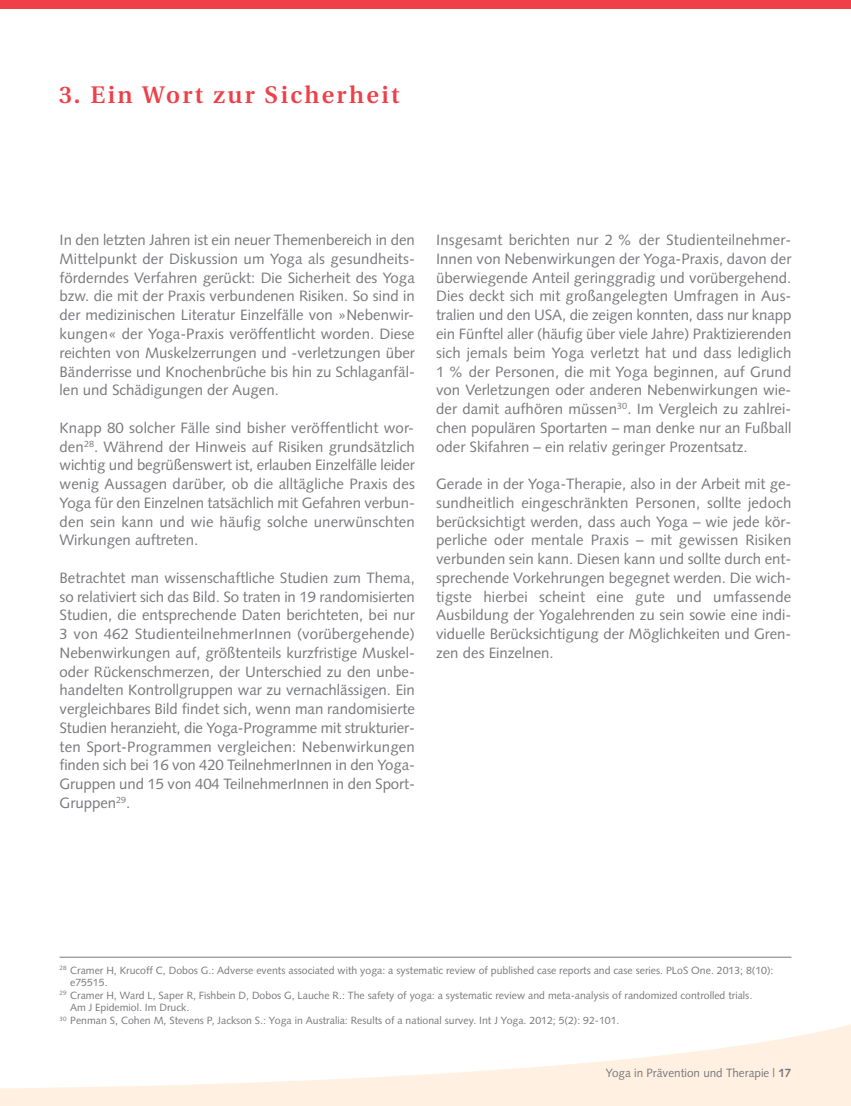
<style>
.page{position:relative;width:851px;height:1106px;background:#fff}
.page>*{position:absolute;margin:0;border:0;box-sizing:border-box;transform-origin:0 0}
.t1{font:600 24px "VW Utopia";letter-spacing:.1em;color:#ef404a}
.t2{font:15px/18.8px "Syntax BDYOT";color:#77787b;text-align:justify}
.t3{font:12px "Syntax BDYOT";color:#77787b}
.t4{font:10.5px "Syntax BDYOT";color:#77787b}
.s1{font-weight:700}
</style>
<div class="page">
<svg style="left:1px;top:1025px;width:849px;height:80px"></svg>
<svg style="left:0;top:1088px;width:1px;height:17px"></svg>
<div style="left:0;top:0;width:850px;height:9px;background:#ef404a"></div>
<hr style="left:60px;top:957px;width:731px;height:1px;background:#77787b">
<h1 class="t1" style="left:60px;top:83px;width:342px">3. Ein Wort zur Sicherheit</h1>
<p class="t2" style="left:60px;top:232px;width:357px">In den letzten Jahren ist ein neuer Themenbereich in den Mittelpunkt der Diskussion um Yoga als gesundheits - förderndes Verfahren gerückt: Die Sicherheit des Yoga bzw. die mit der Praxis verbundenen Risiken. So sind in der medizinischen Literatur Einzelfälle von »Nebenwir&shy;kungen« der Yoga-Praxis veröffentlicht worden. Diese reichten von Muskelzerrungen und -verletzungen über Bänderrisse und Knochenbrüche bis hin zu Schlaganfäl&shy;len und Schädigungen der Augen.</p>
<p class="t2" style="left:60px;top:419px;width:357px">Knapp 80 solcher Fälle sind bisher veröffentlicht wor&shy;den<sup>28</sup>. Während der Hinweis auf Risiken grundsätzlich wichtig und begrüßenswert ist, erlauben Einzelfälle leider wenig Aussagen darüber, ob die alltägliche Praxis des Yoga für den Einzelnen tatsächlich mit Gefahren verbun&shy;den sein kann und wie häufig solche unerwünschten Wirkungen auftreten.</p>
<p class="t2" style="left:60px;top:569px;width:357px">Betrachtet man wissenschaftliche Studien zum Thema, so relativiert sich das Bild. So traten in 19 randomisierten Studien, die entsprechende Daten berichteten, bei nur 3 von 462 StudienteilnehmerInnen (vorübergehende)<br>Nebenwirkungen auf, größtenteils kurzfristige Muskel&shy;oder Rückenschmerzen, der Unterschied zu den unbe&shy;handelten Kontrollgruppen war zu vernachlässigen. Ein vergleichbares Bild findet sich, wenn man randomisierte Studien heranzieht, die Yoga-Programme mit strukturier - ten Sport-Programmen vergleichen: Nebenwirkungen finden sich bei 16 von 420 TeilnehmerInnen in den Yoga-Gruppen und 15 von 404 TeilnehmerInnen in den Sport-Gruppen<sup>29</sup>.</p>
<p class="t2" style="left:436px;top:232px;width:357px">Insgesamt berichten nur 2 % der Studienteilnehmer - Innen von Nebenwirkungen der Yoga-Praxis, davon der überwiegende Anteil geringgradig und vorübergehend.<br>Dies deckt sich mit großangelegten Umfragen in Aus - tralien und den USA, die zeigen konnten, dass nur knapp ein Fünftel aller (häufig über viele Jahre) Praktizierenden sich jemals beim Yoga verletzt hat und dass lediglich 1 % der Personen, die mit Yoga beginnen, auf Grund von Verletzungen oder anderen Nebenwirkungen wie&shy;der damit aufhören müssen<sup>30</sup>. Im Vergleich zu zahlrei&shy;chen populären Sportarten – man denke nur an Fußball oder Skifahren – ein relativ geringer Prozentsatz.</p>
<p class="t2" style="left:436px;top:476px;width:357px">Gerade in der Yoga-Therapie, also in der Arbeit mit ge&shy;sundheitlich eingeschränkten Personen, sollte jedoch berücksichtigt werden, dass auch Yoga – wie jede kör&shy;perliche oder mentale Praxis – mit gewissen Risiken verbunden sein kann. Diesen kann und sollte durch ent&shy;sprechende Vorkehrungen begegnet werden. Die wich&shy;tigste hierbei scheint eine gute und umfassende Ausbildung der Yogalehrenden zu sein sowie eine indi&shy;viduelle Berücksichtigung der Möglichkeiten und Gren&shy;zen des Einzelnen.</p>
<p class="t4" style="left:60px;top:965px;width:715px"><sup>28</sup> Cramer H, Krucoff C, Dobos G.: Adverse events associated with yoga: a systematic review of published case reports and case series. PLoS One. 2013; 8(10):</p>
<p class="t4" style="left:70px;top:978px;width:39px">e75515.</p>
<p class="t4" style="left:60px;top:991px;width:694px"><sup>29</sup> Cramer H, Ward L, Saper R, Fishbein D, Dobos G, Lauche R.: The safety of yoga: a systematic review and meta-analysis of randomized controlled trials.</p>
<p class="t4" style="left:70px;top:1003px;width:121px">Am J Epidemiol. Im Druck.</p>
<p class="t4" style="left:60px;top:1016px;width:561px"><sup>30</sup> Penman S, Cohen M, Stevens P, Jackson S.: Yoga in Australia: Results of a national survey. Int J Yoga. 2012; 5(2): 92-101.</p>
<p class="t3" style="left:606px;top:1067px;width:187px">Yoga in Prävention und Therapie | <span class="s1">17</span></p>
</div>
